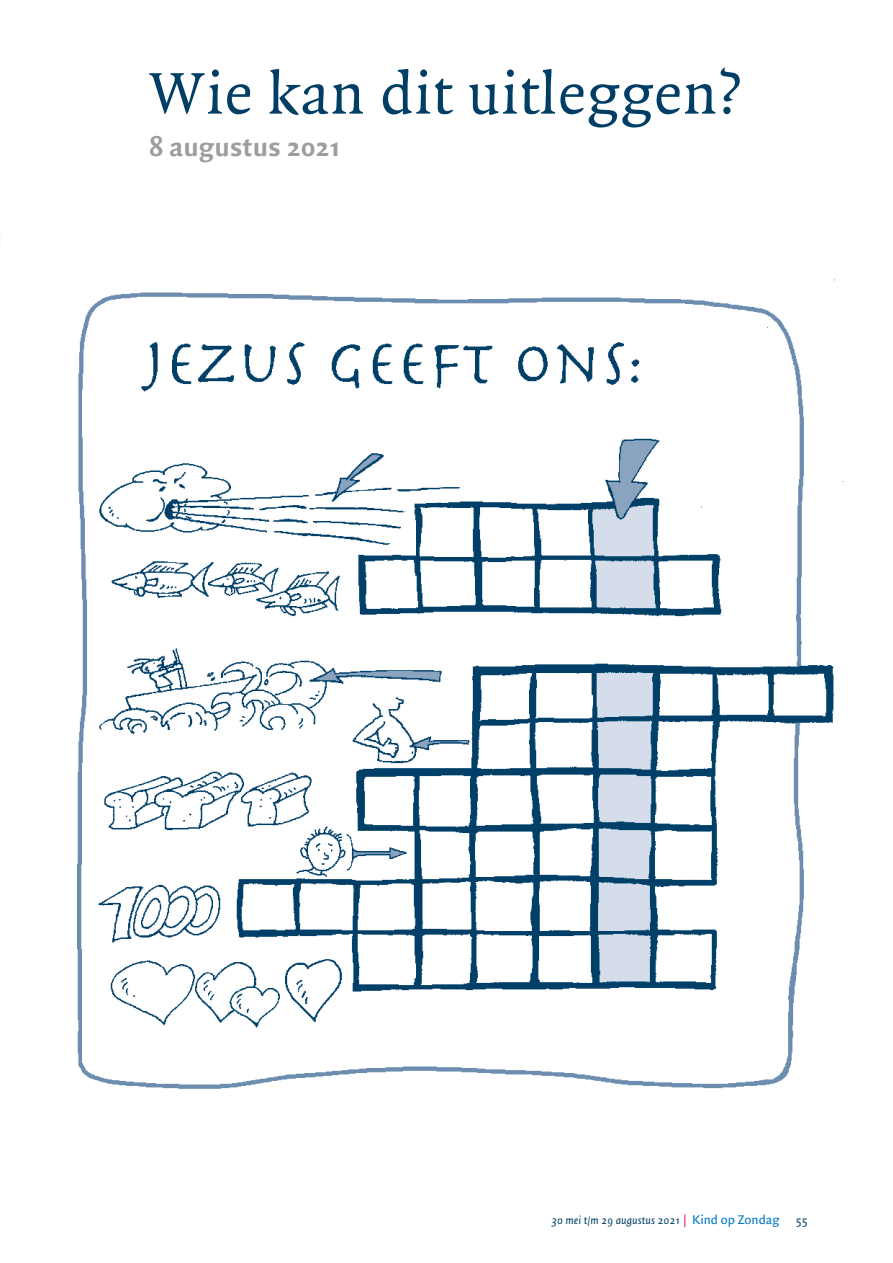
<style>
.page{position:relative;width:893px;height:1263px;background:#fff}
.page>*{position:absolute;margin:0;border:0;box-sizing:border-box;transform-origin:0 0}
.t1{font:63px "Quadraat";letter-spacing:.02em;color:#003e66}
.t2{font:700 28.5px "Quadraat Sans";color:#9d9d9c}
.t3{font:italic 12px "Quadraat Sans";color:#003e66}
.s1{font-family:"Quadraat";font-style:normal;color:#df006e}
.s2{font-style:normal;font-size:13.5px;color:#007bc4}
.s3{font-style:normal}
</style>
<div class="page">
<img style="left:77px;top:279px;width:767px;height:810px">
<h1 class="t1" style="left:149px;top:61px;width:594px">Wie kan dit uitleggen?</h1>
<h2 class="t2" style="left:149px;top:130px;width:193px">8 augustus 2021</h2>
<p class="t3" style="left:551px;top:1214px;width:258px">30 mei t/m 29 augustus 2021 <span class="s1">|</span> <span class="s2">Kind op Zondag</span> <span class="s3">55</span></p>
</div>
